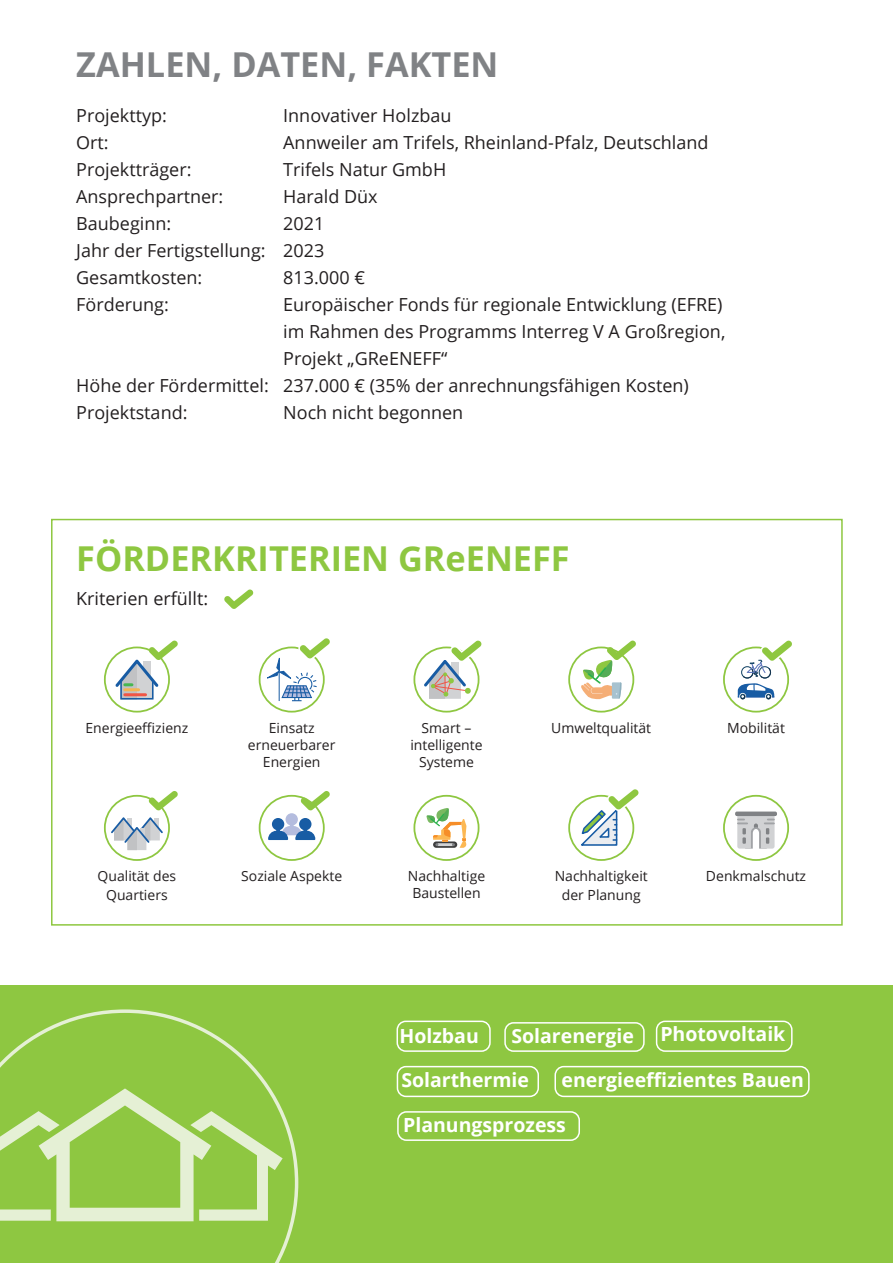
<style>
.page{position:relative;width:893px;height:1263px;background:#fff}
.page>*{position:absolute;margin:0;border:0;box-sizing:border-box;transform-origin:0 0}
.t1{font:700 34.35px "Open Sans";color:#8ec741}
.t2{font:700 34.35px "Open Sans";color:#808285}
.t3{font:700 19.5px "Open Sans";color:#fff}
.t4{font:18px/27px "Open Sans";color:#231f20;text-align:justify}
.t5{font:13.95px/17.1px "Open Sans";color:#231f20;text-align:center}
</style>
<div class="page">
<div style="left:0;top:985px;width:893px;height:278px;background:#8ec741"></div>
<svg style="left:0;top:1009px;width:298px;height:254px"></svg>
<svg style="left:0;top:1088px;width:283px;height:133px"></svg>
<div style="left:396px;top:1020px;width:95px;height:32px;border:2px solid #fff;border-radius:9px"></div>
<div style="left:656px;top:1020px;width:137px;height:32px;border:2px solid #fff;border-radius:9px"></div>
<div style="left:504px;top:1022px;width:141px;height:30px;border:2px solid #fff;border-radius:9px"></div>
<div style="left:397px;top:1066px;width:142px;height:31px;border:2px solid #fff;border-radius:9px"></div>
<div style="left:554px;top:1066px;width:256px;height:31px;border:2px solid #fff;border-radius:9px"></div>
<div style="left:397px;top:1111px;width:183px;height:30px;border:2px solid #fff;border-radius:9px"></div>
<div style="left:51px;top:519px;width:792px;height:407px;border:2px solid #8ec740"></div>
<div style="left:723px;top:795px;width:66px;height:66px;border:2px solid #8ec741;border-radius:50%"></div>
<div style="left:735px;top:811px;width:42px;height:5px;background:#808285;border-radius:2px"></div>
<svg style="left:737px;top:816px;width:38px;height:33px"></svg>
<div style="left:413px;top:795px;width:66px;height:66px;border:2px solid #8ec741;border-radius:50%"></div>
<svg style="left:426px;top:808px;width:40px;height:40px"></svg>
<div style="left:104px;top:795px;width:66px;height:66px;border:2px solid #8ec741;border-radius:50%"></div>
<svg style="left:111px;top:817px;width:52px;height:33px"></svg>
<div style="left:259px;top:795px;width:66px;height:66px;border:2px solid #8ec741;border-radius:50%"></div>
<div style="left:568px;top:795px;width:66px;height:66px;border:2px solid #8ec741;border-radius:50%"></div>
<svg style="left:578px;top:789px;width:61px;height:57px"></svg>
<div style="left:413px;top:646px;width:66px;height:66px;border:2px solid #8ec741;border-radius:50%"></div>
<div style="left:568px;top:646px;width:66px;height:66px;border:2px solid #8ec741;border-radius:50%"></div>
<div style="left:723px;top:646px;width:66px;height:66px;border:2px solid #8ec741;border-radius:50%"></div>
<div style="left:259px;top:646px;width:66px;height:66px;border:2px solid #8ec741;border-radius:50%"></div>
<svg style="left:261px;top:638px;width:69px;height:63px"></svg>
<div style="left:104px;top:646px;width:66px;height:66px;border:2px solid #8ec741;border-radius:50%"></div>
<svg style="left:738px;top:640px;width:54px;height:59px"></svg>
<svg style="left:224px;top:589px;width:30px;height:20px"></svg>
<svg style="left:424px;top:640px;width:58px;height:59px"></svg>
<svg style="left:149px;top:791px;width:29px;height:19px"></svg>
<svg style="left:115px;top:640px;width:63px;height:59px"></svg>
<svg style="left:581px;top:640px;width:55px;height:59px"></svg>
<svg style="left:268px;top:791px;width:62px;height:49px"></svg>
<h1 class="t2" style="left:76px;top:41px;width:424px">ZAHLEN, DATEN, FAKTEN</h1>
<p class="t4" style="left:76px;top:102px;width:92px">Projekttyp:</p>
<p class="t4" style="left:283px;top:102px;width:170px">Innovativer Holzbau</p>
<p class="t4" style="left:76px;top:129px;width:34px">Ort:</p>
<p class="t4" style="left:283px;top:129px;width:427px">Annweiler am Trifels, Rheinland-Pfalz, Deutschland</p>
<p class="t4" style="left:76px;top:156px;width:117px">Projektträger:</p>
<p class="t4" style="left:283px;top:156px;width:165px">Trifels Natur GmbH</p>
<p class="t4" style="left:76px;top:183px;width:149px">Ansprechpartner:</p>
<p class="t4" style="left:283px;top:183px;width:96px">Harald Düx</p>
<p class="t4" style="left:76px;top:210px;width:97px">Baubeginn:</p>
<p class="t4" style="left:76px;top:210px;width:250px;text-indent:207px">2021<br>Jahr der Fertigstellung: 2023<br>Gesamtkosten:</p>
<p class="t4" style="left:283px;top:264px;width:83px">813.000 €</p>
<p class="t4" style="left:76px;top:291px;width:94px">Förderung:</p>
<p class="t4" style="left:283px;top:291px;width:441px">Europäischer Fonds für regionale Entwicklung (EFRE)</p>
<p class="t4" style="left:283px;top:318px;width:444px">im Rahmen des Programms Interreg V A Großregion,</p>
<p class="t4" style="left:283px;top:345px;width:166px">Projekt „GReENEFF“</p>
<p class="t4" style="left:76px;top:372px;width:614px">Höhe der Fördermittel: 237.000 € (35% der anrechnungsfähigen Kosten)</p>
<p class="t4" style="left:76px;top:399px;width:113px">Projektstand:</p>
<p class="t4" style="left:283px;top:399px;width:182px">Noch nicht begonnen</p>
<h1 class="t1" style="left:76px;top:534px;width:495px">FÖRDERKRITERIEN GReENEFF</h1>
<p class="t4" style="left:76px;top:584px;width:133px">Kriterien erfüllt:</p>
<p class="t5" style="left:86px;top:719px;width:104px">Energieeffizienz</p>
<p class="t5" style="left:269px;top:719px;width:47px">Einsatz</p>
<p class="t5" style="left:551px;top:719px;width:101px">Umweltqualität</p>
<p class="t5" style="left:727px;top:719px;width:59px">Mobilität</p>
<p class="t5" style="left:248px;top:736px;width:89px">erneuerbarer<br>Energien</p>
<p class="t5" style="left:410px;top:719px;width:74px">Smart – intelligente<br>Systeme</p>
<p class="t5" style="left:98px;top:866px;width:80px;line-height:18.6px">Qualität des<br>Quartiers</p>
<p class="t5" style="left:241px;top:867px;width:102px">Soziale Aspekte</p>
<p class="t5" style="left:555px;top:866px;width:95px;line-height:18.6px">Nachhaltigkeit der Planung</p>
<p class="t5" style="left:408px;top:867px;width:79px">Nachhaltige</p>
<p class="t5" style="left:706px;top:867px;width:102px">Denkmalschutz</p>
<p class="t5" style="left:412px;top:884px;width:70px">Baustellen</p>
<p class="t3" style="left:399px;top:1022px;width:81px">Holzbau</p>
<p class="t3" style="left:511px;top:1022px;width:124px">Solarenergie</p>
<p class="t3" style="left:660px;top:1020px;width:127px">Photovoltaik</p>
<p class="t3" style="left:401px;top:1066px;width:129px">Solarthermie</p>
<p class="t3" style="left:562px;top:1066px;width:244px">energieeffizientes Bauen</p>
<p class="t3" style="left:403px;top:1111px;width:164px">Planungsprozess</p>
</div>
